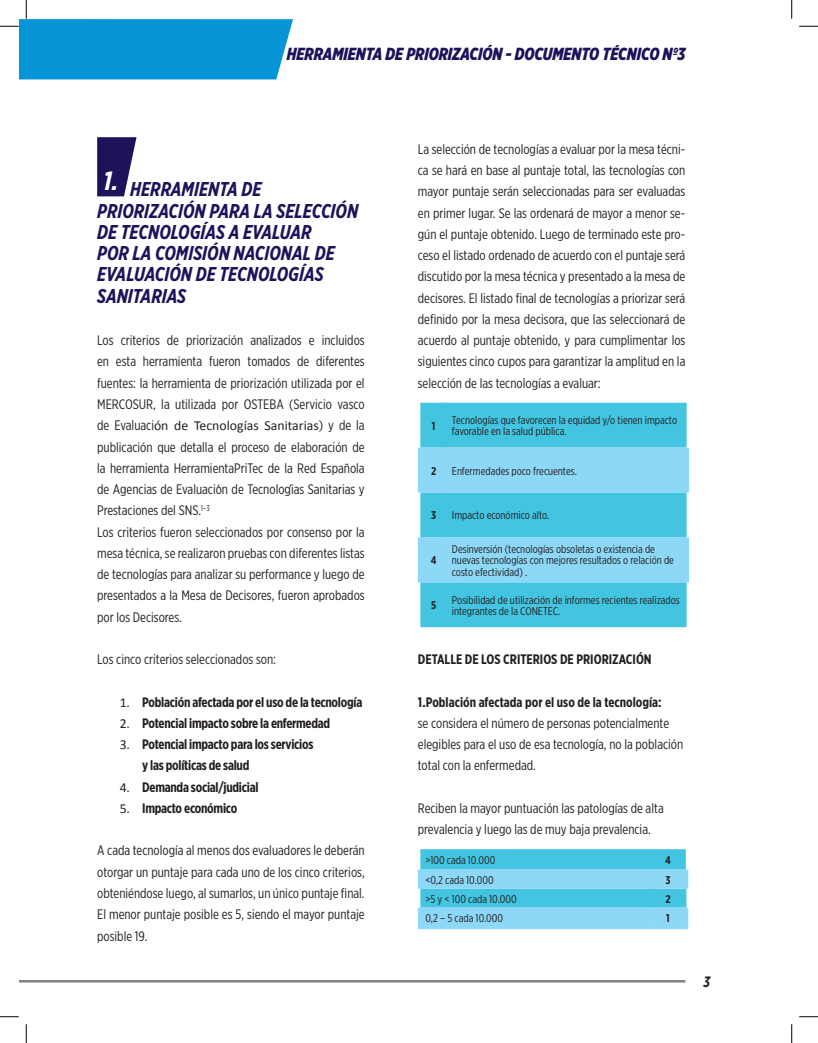
<style>
.page{position:relative;width:818px;height:1043px;background:#fff}
.page>*{position:absolute;margin:0;border:0;box-sizing:border-box;transform-origin:0 0}
.t1{font:italic 700 26.25px "Gotham X Narrow";color:#fff}
.Heading_3{font:italic 700 20px/21.2px "Gotham X Narrow";color:#1e135b}
.t2{font:italic 900 17.5px "Gotham X Narrow";color:#1e135b}
.t3{font:italic 700 15px "Gotham X Narrow";color:#231f20}
.Heading_3-2{font:13.75px/21.2px "Gotham X Narrow";color:#231f20;text-align:justify}
.t4{font:700 13.75px/21.2px "Gotham X Narrow";letter-spacing:-.02em;color:#231f20}
.t5{font:700 13.75px "Gotham X Narrow";color:#231f20}
.t6{font:11.25px/11.2px "Gotham X Narrow";color:#231f20}
.t7{font:700 11.25px "Gotham X Narrow";color:#231f20}
.s1{font-family:"Calibri"}
.s2{font-family:"Calibri";font-weight:400}
.s3{font-weight:700}
</style>
<div class="page">
<hr style="left:19px;top:980px;width:666px;height:2px;background:#808285">
<div style="left:420px;top:403px;width:266px;height:224px;background:#43c5e2"></div>
<svg style="left:420px;top:447px;width:266px;height:135px;background:#74d1ef"></svg>
<hr style="left:446px;top:582px;width:1px;height:45px;background:#43c5e2">
<hr style="left:446px;top:403px;width:1px;height:44px;background:#43c5e2">
<hr style="left:446px;top:447px;width:1px;height:45px;background:#8dd7f7">
<hr style="left:446px;top:492px;width:1px;height:45px;background:#43c5e2">
<div style="left:418px;top:447px;width:5px;height:45px;background:#8dd7f7"></div>
<div style="left:684px;top:447px;width:5px;height:45px;background:#8dd7f7"></div>
<div style="left:444px;top:537px;width:5px;height:45px;background:#8dd7f7"></div>
<div style="left:418px;top:537px;width:5px;height:45px;background:#8dd7f7"></div>
<div style="left:684px;top:537px;width:5px;height:45px;background:#8dd7f7"></div>
<div style="left:418px;top:907px;width:5px;height:17px;background:#8dd7f7"></div>
<div style="left:683px;top:907px;width:5px;height:17px;background:#8dd7f7"></div>
<div style="left:418px;top:924px;width:232px;height:5px;background:#8dd7f7"></div>
<div style="left:650px;top:924px;width:38px;height:5px;background:#8dd7f7"></div>
<div style="left:418px;top:869px;width:5px;height:19px;background:#8dd7f7"></div>
<div style="left:683px;top:869px;width:5px;height:19px;background:#8dd7f7"></div>
<svg style="left:420px;top:849px;width:266px;height:75px;background:#68ceec"></svg>
<svg style="left:97px;top:137px;width:39px;height:59px;background:#403774"></svg>
<svg style="left:799px;top:25px;width:19px;height:2px"></svg>
<svg style="left:0;top:1016px;width:19px;height:1px"></svg>
<svg style="left:799px;top:1016px;width:19px;height:1px"></svg>
<svg style="left:0;top:0;width:293px;height:79px"></svg>
<svg style="left:25px;top:1024px;width:2px;height:18px"></svg>
<svg style="left:791px;top:0;width:1px;height:19px"></svg>
<svg style="left:791px;top:1024px;width:1px;height:18px"></svg>
<p class="t2" style="left:287px;top:43px;width:400px">HERRAMIENTA DE PRIORIZACIÓN - DOCUMENTO TÉCNICO Nº3</p>
<p class="t1" style="left:103px;top:165px;width:17px">1.</p>
<p class="Heading_3" style="left:97px;top:178px;width:262px;text-indent:33px">HERRAMIENTA DE<br>PRIORIZACIÓN PARA LA SELECCIÓN<br>DE TECNOLOGÍAS A EVALUAR<br>POR LA COMISIÓN NACIONAL DE<br>EVALUACIÓN DE TECNOLOGÍAS<br>SANITARIAS</p>
<p class="Heading_3-2" style="left:97px;top:329px;width:269px">Los criterios de priorización analizados e incluidos en esta herramienta fueron tomados de diferentes fuentes: la herramienta de priorización utilizada por el MERCOSUR, la utilizada por OSTEBA (Servicio vasco de Evaluaci<span class="s1">ón de Tecnologías Sanitarias</span>) y de la publicación que detalla el proceso de elaboración de la herramienta HerramientaPriTec de la Red Española de Agencias de Evaluacio<span class="s1">́</span>n de Tecnologi<span class="s1">́</span>as Sanitarias y Prestaciones del SNS.<sup>1–3</sup></p>
<p class="Heading_3-2" style="left:97px;top:521px;width:269px">Los criterios fueron seleccionados por consenso por la mesa técnica, se realizaron pruebas con diferentes listas de tecnologías para analizar su performance y luego de presentados a la Mesa de Decisores, fueron aprobados por los Decisores.</p>
<p class="Heading_3-2" style="left:97px;top:648px;width:180px">Los cinco criterios seleccionados son:</p>
<p class="t4" style="left:120px;top:691px;width:244px"><span class="s2">1.</span> Población afectada por el uso de la tecnología</p>
<p class="t4" style="left:120px;top:712px;width:212px"><span class="s2">2.</span> Potencial impacto sobre la enfermedad</p>
<p class="t4" style="left:142px;top:733px;width:173px;text-indent:-22px"><span class="s2">3.</span> Potencial impacto para los servicios y las políticas de salud</p>
<p class="t4" style="left:120px;top:776px;width:140px"><span class="s2">4.</span> Demanda social/judicial</p>
<p class="t4" style="left:120px;top:797px;width:119px"><span class="s2">5.</span> Impacto económico</p>
<p class="Heading_3-2" style="left:97px;top:839px;width:269px">A cada tecnología al menos dos evaluadores le deberán otorgar un puntaje para cada uno de los cinco criterios, obteniéndose luego, al sumarlos, un único puntaje final.<br>El menor puntaje posible es 5, siendo el mayor puntaje posible 19.</p>
<p class="Heading_3-2" style="left:418px;top:138px;width:269px">La selección de tecnologías a evaluar por la mesa técni&shy;ca se hará en base al puntaje total, las tecnologías con mayor puntaje serán seleccionadas para ser evaluadas en primer lugar. Se las ordenará de mayor a menor se&shy;gún el puntaje obtenido. Luego de terminado este pro&shy;ceso el listado ordenado de acuerdo con el puntaje será discutido por la mesa técnica y presentado a la mesa de decisores. El listado final de tecnologías a priorizar será definido por la mesa decisora, que las seleccionará de acuerdo al puntaje obtenido, y para cumplimentar los siguientes cinco cupos para garantizar la amplitud en la selección de las tecnologías a evaluar:</p>
<p class="t7" style="left:432px;top:419px;width:5px">1</p>
<p class="t6" style="left:452px;top:414px;width:227px">Tecnologías que favorecen la equidad y/o tienen impacto favorable en la salud pública.</p>
<p class="t7" style="left:431px;top:463px;width:7px">2</p>
<p class="t6" style="left:452px;top:465px;width:126px">Enfermedades poco frecuentes.</p>
<p class="t7" style="left:431px;top:508px;width:7px">3</p>
<p class="t6" style="left:452px;top:509px;width:99px">Impacto económico alto.</p>
<p class="t7" style="left:431px;top:553px;width:7px">4</p>
<p class="t6" style="left:452px;top:543px;width:223px">Desinversión (tecnologías obsoletas o existencia de nuevas tecnologías con mejores resultados o relación de costo efectividad) .</p>
<p class="t7" style="left:431px;top:598px;width:7px">5</p>
<p class="t6" style="left:452px;top:594px;width:229px">Posibilidad de utilización de informes recientes realizados integrantes de la CONETEC.</p>
<p class="t5" style="left:418px;top:651px;width:235px">DETALLE DE LOS CRITERIOS DE PRIORIZACIÓN</p>
<p class="Heading_3-2" style="left:418px;top:691px;width:267px;text-align:left"><span class="s3">1.Población afectada por el uso de la tecnología:<br></span>se considera el número de personas potencialmente elegibles para el uso de esa tecnología, no la población total con la enfermedad.</p>
<p class="Heading_3-2" style="left:418px;top:797px;width:247px">Reciben la mayor puntuación las patologías de alta prevalencia y luego las de muy baja prevalencia.</p>
<p class="t6" style="left:425px;top:854px;width:72px">&gt;100 cada 10.000</p>
<p class="t7" style="left:665px;top:853px;width:7px">4</p>
<p class="t6" style="left:425px;top:873px;width:70px">&lt;0,2 cada 10.000</p>
<p class="t7" style="left:665px;top:872px;width:7px">3</p>
<p class="t6" style="left:425px;top:892px;width:93px">&gt;5 y &lt; 100 cada 10.000</p>
<p class="t7" style="left:665px;top:891px;width:7px">2</p>
<p class="t6" style="left:425px;top:911px;width:79px">0,2 – 5 cada 10.000</p>
<p class="t7" style="left:666px;top:910px;width:5px">1</p>
<p class="t3" style="left:703px;top:972px;width:8px">3</p>
</div>
